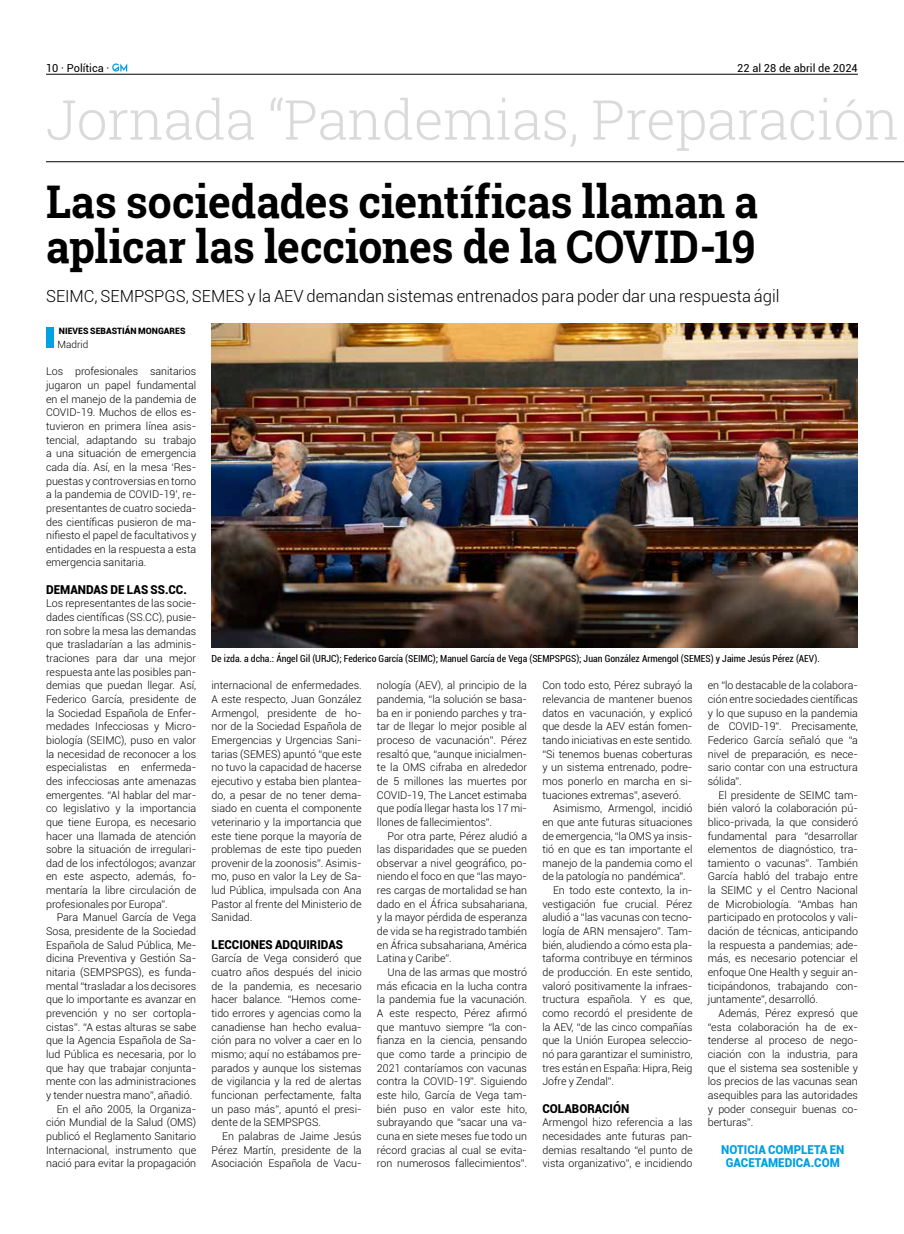
<style>
.page{position:relative;width:904px;height:1234px;background:#fff}
.page>*{position:absolute;margin:0;border:0;box-sizing:border-box;transform-origin:0 0}
.t1{font:300 55px "Roboto Slab";letter-spacing:-.01em;color:#dadada}
.t2{font:700 45px/45px "Roboto Slab";color:#000;scale:.95 1}
.t3{font:300 16.62px "Roboto";letter-spacing:-.005em;color:#000}
.t4{font:900 12.25px "Roboto";color:#000;scale:.95 1}
.t5{font:900 12.25px/13.6px "Roboto";color:#009fe3;text-align:center;scale:.95 1}
.t6{font:11px "Roboto";color:#000}
.t7{font:300 10.62px/13.6px "Roboto";color:#000;text-align:justify}
.t8{font:300 10px "Roboto";color:#000}
.t9{font:condensed 9.75px "Roboto";color:#000}
.t10{font:900 8.75px "Roboto";color:#000}
</style>
<div class="page">
<hr style="left:46px;top:74px;width:811px;height:1px;background:#000">
<svg style="left:112px;top:63px;width:15px;height:9px"></svg>
<hr style="left:46px;top:161px;width:858px;height:1px;background:#000">
<img style="left:211px;top:323px;width:646px;height:324px">
<div style="left:46px;top:327px;width:8px;height:20px;background:#00a2e2"></div>
<p class="t6" style="left:46px;top:60px;width:65px">10 · Política ·</p>
<p class="t6" style="left:737px;top:60px;width:122px">22 al 28 de abril de 2024</p>
<h1 class="t1" style="left:46px;top:82px;width:854px">Jornada “Pandemias, Preparación</h1>
<h2 class="t2" style="left:46px;top:178px;width:751px">Las sociedades científicas llaman a aplicar las lecciones de la COVID-19</h2>
<h3 class="t3" style="left:46px;top:284px;width:735px">SEIMC, SEMPSPGS, SEMES y la AEV demandan sistemas entrenados para poder dar una respuesta ágil</h3>
<p class="t10" style="left:59px;top:325px;width:128px">NIEVES SEBASTIÁN MONGARES</p>
<p class="t8" style="left:58px;top:337px;width:32px">Madrid</p>
<p class="t7" style="left:46px;top:364px;width:152px">Los profesionales sanitarios jugaron un papel fundamental en el manejo de la pandemia de COVID-19. Muchos de ellos es&shy;tuvieron en primera línea asis&shy;tencial, adaptando su trabajo a una situación de emergencia cada día. Así, en la mesa ‘Res&shy;puestas y controversias en torno a la pandemia de COVID-19’, re&shy;presentantes de cuatro socieda&shy;des científicas pusieron de ma&shy;nifiesto el papel de facultativos y entidades en la respuesta a esta emergencia sanitaria.</p>
<p class="t4" style="left:46px;top:580px;width:150px">DEMANDAS DE LAS SS.CC.</p>
<p class="t7" style="left:46px;top:596px;width:152px">Los representantes de las socie&shy;dades científicas (SS.CC), pusie&shy;ron sobre la mesa las demandas que trasladarían a las adminis&shy;traciones para dar una mejor respuesta ante las posibles pan&shy;demias que puedan llegar. Así, Federico García, presidente de la Sociedad Española de Enfer&shy;medades Infecciosas y Micro&shy;biología (SEIMC), puso en valor la necesidad de reconocer a los especialistas en enfermeda&shy;des infecciosas ante amenazas emergentes. “Al hablar del mar&shy;co legislativo y la importancia que tiene Europa, es necesario hacer una llamada de atención sobre la situación de irregulari&shy;dad de los infectólogos; avanzar en este aspecto, además, fo&shy;mentaría la libre circulación de profesionales por Europa”.</p>
<p class="t7" style="left:57px;top:910px;width:141px">Para Manuel García de Vega</p>
<p class="t7" style="left:46px;top:923px;width:152px">Sosa, presidente de la Sociedad</p>
<p class="t7" style="left:46px;top:937px;width:152px">Española de Salud Pública, Me-</p>
<p class="t7" style="left:46px;top:951px;width:152px">dicina Preventiva y Gestión Sa-</p>
<p class="t7" style="left:46px;top:964px;width:152px">nitaria (SEMPSPGS), es funda-</p>
<p class="t7" style="left:46px;top:978px;width:152px">mental “trasladar a los decisores</p>
<p class="t7" style="left:46px;top:992px;width:152px">que lo importante es avanzar en</p>
<p class="t7" style="left:46px;top:1005px;width:152px">prevención y no ser cortopla-</p>
<p class="t7" style="left:46px;top:1019px;width:152px">cistas”. “A estas alturas se sabe</p>
<p class="t7" style="left:46px;top:1033px;width:152px">que la Agencia Española de Sa-</p>
<p class="t7" style="left:46px;top:1046px;width:152px">lud Pública es necesaria, por lo</p>
<p class="t7" style="left:46px;top:1060px;width:152px">que hay que trabajar conjunta-</p>
<p class="t7" style="left:46px;top:1073px;width:152px">mente con las administraciones</p>
<p class="t7" style="left:46px;top:1087px;width:148px">y tender nuestra mano”, añadió.</p>
<p class="t7" style="left:57px;top:1101px;width:141px">En el año 2005, la Organiza-</p>
<p class="t7" style="left:46px;top:1114px;width:152px">ción Mundial de la Salud (OMS)</p>
<p class="t7" style="left:46px;top:1128px;width:152px">publicó el Reglamento Sanitario</p>
<p class="t7" style="left:46px;top:1142px;width:152px">Internacional, instrumento que</p>
<p class="t7" style="left:46px;top:1155px;width:152px">nació para evitar la propagación</p>
<p class="t9" style="left:211px;top:651px;width:609px">De izda. a dcha.: Ángel Gil (URJC); Federico García (SEIMC); Manuel García de Vega (SEMPSPGS); Juan González Armengol (SEMES) y Jaime Jesús Pérez (AEV).</p>
<p class="t7" style="left:211px;top:678px;width:152px">internacional de enfermedades.<br>A este respecto, Juan González Armengol, presidente de ho&shy;nor de la Sociedad Española de Emergencias y Urgencias Sani&shy;tarias (SEMES) apuntó “que este no tuvo la capacidad de hacerse ejecutivo y estaba bien plantea&shy;do, a pesar de no tener dema&shy;siado en cuenta el componente veterinario y la importancia que este tiene porque la mayoría de problemas de este tipo pueden provenir de la zoonosis”. Asimis&shy;mo, puso en valor la Ley de Sa&shy;lud Pública, impulsada con Ana Pastor al frente del Ministerio de Sanidad.</p>
<p class="t4" style="left:211px;top:935px;width:140px">LECCIONES ADQUIRIDAS</p>
<p class="t7" style="left:211px;top:951px;width:152px">García de Vega consideró que cuatro años después del inicio de la pandemia, es necesario hacer balance. “Hemos come&shy;tido errores y agencias como la canadiense han hecho evalua&shy;ción para no volver a caer en lo mismo; aquí no estábamos pre&shy;parados y aunque los sistemas de vigilancia y la red de alertas funcionan perfectamente, falta un paso más”, apuntó el presi&shy;dente de la SEMPSPGS.</p>
<p class="t7" style="left:211px;top:1128px;width:152px;text-indent:11px">En palabras de Jaime Jesús Pérez Martín, presidente de la Asociación Española de Vacu-</p>
<p class="t7" style="left:377px;top:678px;width:152px">nología (AEV), al principio de la pandemia, “la solución se basa&shy;ba en ir poniendo parches y tra&shy;tar de llegar lo mejor posible al proceso de vacunación”. Pérez resaltó que, “aunque inicialmen&shy;te la OMS cifraba en alrededor de 5 millones las muertes por COVID-19, The Lancet estimaba que podía llegar hasta los 17 mi&shy;llones de fallecimientos”.</p>
<p class="t7" style="left:377px;top:828px;width:152px;text-indent:11px">Por otra parte, Pérez aludió a las disparidades que se pueden observar a nivel geográfico, po&shy;niendo el foco en que “las mayo&shy;res cargas de mortalidad se han dado en el África subsahariana, y la mayor pérdida de esperanza de vida se ha registrado también en África subsahariana, América Latina y Caribe”.</p>
<p class="t7" style="left:377px;top:964px;width:152px;text-indent:11px">Una de las armas que mostró más eficacia en la lucha contra la pandemia fue la vacunación.<br>A este respecto, Pérez afirmó que mantuvo siempre “la con&shy;fianza en la ciencia, pensando que como tarde a principio de 2021 contaríamos con vacunas contra la COVID-19”. Siguiendo este hilo, García de Vega tam&shy;bién puso en valor este hito, subrayando que “sacar una va&shy;cuna en siete meses fue todo un récord gracias al cual se evita&shy;ron numerosos fallecimientos”.</p>
<p class="t7" style="left:542px;top:678px;width:152px">Con todo esto, Pérez subrayó la relevancia de mantener buenos datos en vacunación, y explicó que desde la AEV están fomen&shy;tando iniciativas en este sentido. “Si tenemos buenas coberturas y un sistema entrenado, podre&shy;mos ponerlo en marcha en si&shy;tuaciones extremas”, aseveró.</p>
<p class="t7" style="left:553px;top:801px;width:141px">Asimismo, Armengol, incidió</p>
<p class="t7" style="left:542px;top:814px;width:152px">en que ante futuras situaciones</p>
<p class="t7" style="left:542px;top:828px;width:152px">de emergencia, “la OMS ya insis-</p>
<p class="t7" style="left:542px;top:842px;width:152px">tió en que es tan importante el</p>
<p class="t7" style="left:542px;top:855px;width:152px">manejo de la pandemia como el</p>
<p class="t7" style="left:542px;top:869px;width:145px">de la patología no pandémica”.</p>
<p class="t7" style="left:553px;top:883px;width:141px">En todo este contexto, la in-</p>
<p class="t7" style="left:542px;top:896px;width:152px">vestigación fue crucial. Pérez</p>
<p class="t7" style="left:542px;top:910px;width:152px">aludió a “las vacunas con tecno-</p>
<p class="t7" style="left:542px;top:923px;width:152px">logía de ARN mensajero”. Tam-</p>
<p class="t7" style="left:542px;top:937px;width:152px">bién, aludiendo a cómo esta pla-</p>
<p class="t7" style="left:542px;top:951px;width:152px">taforma contribuye en términos</p>
<p class="t7" style="left:542px;top:964px;width:152px">de producción. En este sentido,</p>
<p class="t7" style="left:542px;top:978px;width:152px">valoró positivamente la infraes-</p>
<p class="t7" style="left:542px;top:992px;width:152px">tructura española. Y es que,</p>
<p class="t7" style="left:542px;top:1005px;width:152px">como recordó el presidente de</p>
<p class="t7" style="left:542px;top:1019px;width:152px">la AEV, “de las cinco compañías</p>
<p class="t7" style="left:542px;top:1033px;width:152px">que la Unión Europea seleccio-</p>
<p class="t7" style="left:542px;top:1046px;width:152px">nó para garantizar el suministro,</p>
<p class="t7" style="left:542px;top:1060px;width:152px">tres están en España: Hipra, Reig</p>
<p class="t7" style="left:542px;top:1073px;width:73px">Jofre y Zendal”.</p>
<p class="t4" style="left:542px;top:1099px;width:93px">COLABORACIÓN</p>
<p class="t7" style="left:542px;top:1114px;width:152px">Armengol hizo referencia a las necesidades ante futuras pan&shy;demias resaltando “el punto de vista organizativo”, e incidiendo</p>
<p class="t7" style="left:707px;top:678px;width:152px">en “lo destacable de la colabora&shy;ción entre sociedades científicas y lo que supuso en la pandemia de COVID-19”. Precisamente, Federico García señaló que “a nivel de preparación, es nece&shy;sario contar con una estructura sólida”.</p>
<p class="t7" style="left:707px;top:787px;width:152px;text-indent:11px">El presidente de SEIMC tam&shy;bién valoró la colaboración pú&shy;blico-privada, la que consideró fundamental para “desarrollar elementos de diagnóstico, tra&shy;tamiento o vacunas”. También García habló del trabajo entre la SEIMC y el Centro Nacional de Microbiología. “Ambas han participado en protocolos y vali&shy;dación de técnicas, anticipando la respuesta a pandemias; ade&shy;más, es necesario potenciar el enfoque One Health y seguir an&shy;ticipándonos, trabajando con&shy;juntamente”, desarrolló.</p>
<p class="t7" style="left:707px;top:1005px;width:152px;text-indent:11px">Además, Pérez expresó que “esta colaboración ha de ex&shy;tenderse al proceso de nego&shy;ciación con la industria, para que el sistema sea sostenible y los precios de las vacunas sean asequibles para las autoridades y poder conseguir buenas co&shy;berturas”.</p>
<p class="t5" style="left:721px;top:1141px;width:131px">NOTICIA COMPLETA EN<br>GACETAMEDICA.COM</p>
</div>
